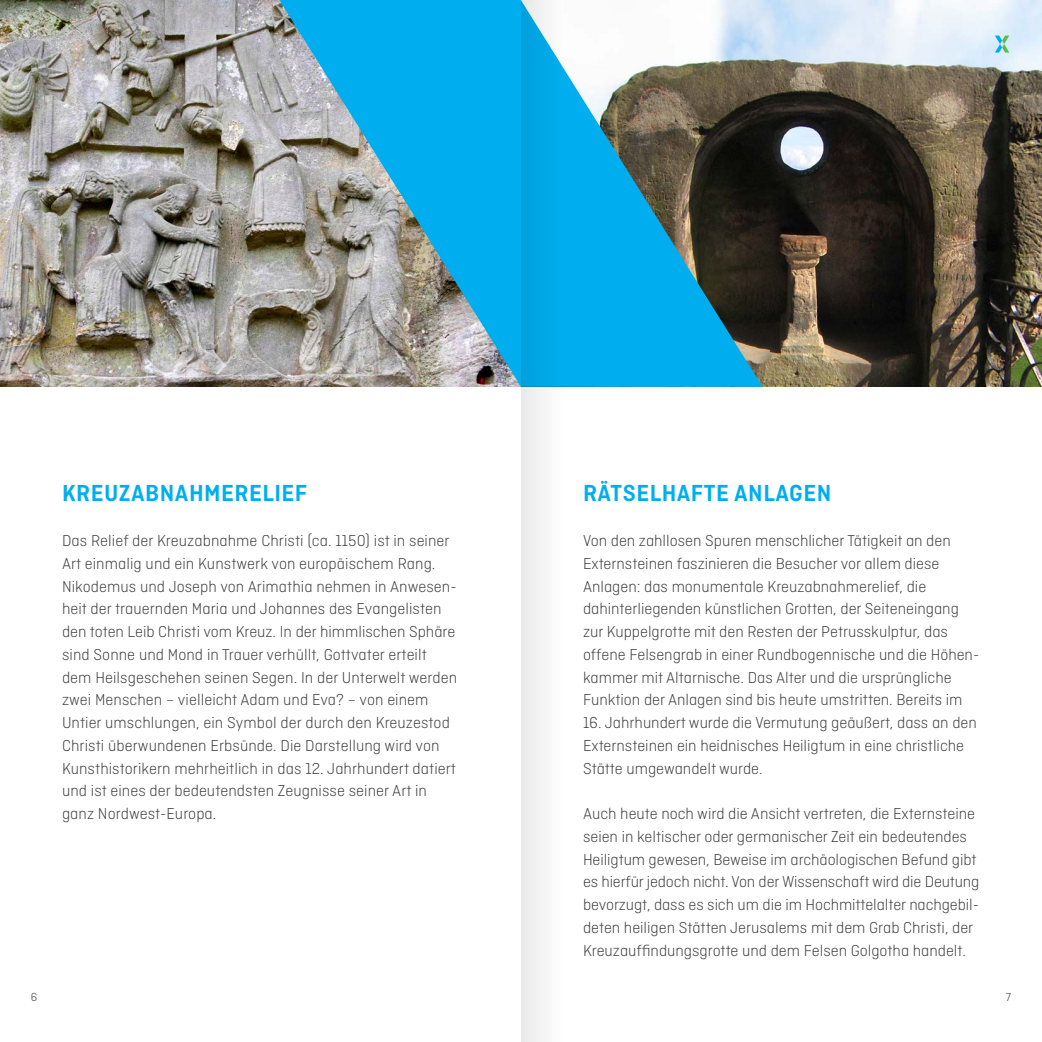
<style>
.page{position:relative;width:1042px;height:1042px;background:#fff}
.page>*{position:absolute;margin:0;border:0;box-sizing:border-box;transform-origin:0 0}
.t1{font:600 24.5px "Ciutadella";letter-spacing:.02em;color:#00aeef}
.t2{font:300 16.62px/22.8px "Ciutadella";color:#3e3e3f}
.t3{font:300 12.25px "Ciutadella";color:#3e3e3f}
</style>
<div class="page">
<img style="left:0;top:0;width:1042px;height:387px">
<svg style="left:279px;top:0;width:483px;height:387px;background:#509eb8"></svg>
<svg style="left:994px;top:35px;width:15px;height:18px"></svg>
<svg style="left:521px;top:0;width:41px;height:1042px"></svg>
<p class="t1" style="left:62px;top:479px;width:247px">KREUZABNAHMERELIEF</p>
<p class="t2" style="left:62px;top:529px;width:396px">Das Relief der Kreuzabnahme Christi (ca. 1150) ist in seiner Art einmalig und ein Kunstwerk von europäischem Rang.<br>Nikodemus und Joseph von Arimathia nehmen in Anwesen&shy;heit der trauernden Maria und Johannes des Evangelisten den toten Leib Christi vom Kreuz. In der himmlischen Sphäre sind Sonne und Mond in Trauer verhüllt, Gottvater erteilt dem Heilsgeschehen seinen Segen. In der Unterwelt werden zwei Menschen – vielleicht Adam und Eva? – von einem Untier umschlungen, ein Symbol der durch den Kreuzestod Christi überwundenen Erbsünde. Die Darstellung wird von</p>
<p class="t2" style="left:62px;top:757px;width:395px">Kunsthistorikern mehrheitlich in das 12. Jahrhundert datiert und ist eines der bedeutendsten Zeugnisse seiner Art in ganz Nordwest-Europa.</p>
<p class="t1" style="left:583px;top:479px;width:250px">RÄTSELHAFTE ANLAGEN</p>
<p class="t2" style="left:583px;top:529px;width:398px">Von den zahllosen Spuren menschlicher Tätigkeit an den Externsteinen faszinieren die Besucher vor allem diese Anlagen: das monumentale Kreuzabnahmerelief, die dahinterliegenden künstlichen Grotten, der Seiteneingang zur Kuppelgrotte mit den Resten der Petrusskulptur, das offene Felsengrab in einer Rundbogennische und die Höhen&shy;kammer mit Altarnische. Das Alter und die ursprüngliche Funktion der Anlagen sind bis heute umstritten. Bereits im</p>
<p class="t2" style="left:583px;top:711px;width:395px">16. Jahrhundert wurde die Vermutung geäußert, dass an den<br>Externsteinen ein heidnisches Heiligtum in eine christliche<br>Stätte umgewandelt wurde.</p>
<p class="t2" style="left:583px;top:802px;width:398px">Auch heute noch wird die Ansicht vertreten, die Externsteine seien in keltischer oder germanischer Zeit ein bedeutendes Heiligtum gewesen, Beweise im archäologischen Befund gibt es hierfür jedoch nicht. Von der Wissenschaft wird die Deutung bevorzugt, dass es sich um die im Hochmittelalter nachgebil&shy;deten heiligen Stätten Jerusalems mit dem Grab Christi, der Kreuzauffindungsgrotte und dem Felsen Golgotha handelt.</p>
<p class="t3" style="left:31px;top:990px;width:8px">6</p>
<p class="t3" style="left:1006px;top:990px;width:7px">7</p>
</div>
